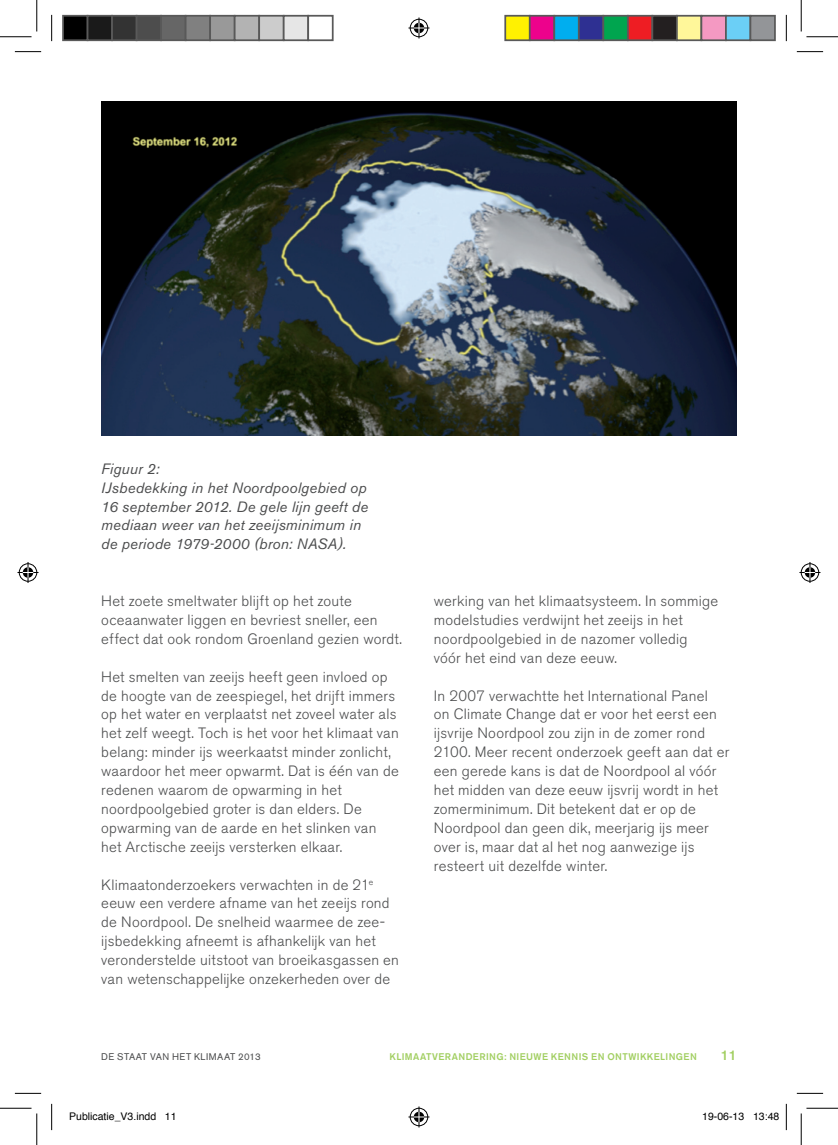
<style>
.page{position:relative;width:838px;height:1145px;background:#fff}
.page>*{position:absolute;margin:0;border:0;box-sizing:border-box;transform-origin:0 0}
.t1{font:300 14.88px/18.9px "Akzidenz Grotesk BQ";letter-spacing:.015em;color:#4b4c4d}
.t2{font:italic 14.88px/18.9px "Akzidenz Grotesk BQ";letter-spacing:.01em;color:#4b4c4d}
.t3{font:500 14px "Akzidenz Grotesk BQ";color:#a2cf62}
.t4{font:10.5px "Helvetica";color:#000}
.t5{font:500 9.62px "Akzidenz Grotesk BQ";letter-spacing:.04em;color:#a2cf62}
.t6{font:9.62px "Akzidenz Grotesk BQ";letter-spacing:.045em;color:#4b4c4d}
</style>
<div class="page">
<img style="left:101px;top:101px;width:635px;height:335px">
<svg style="left:15px;top:51px;width:26px;height:1px"></svg>
<svg style="left:796px;top:51px;width:27px;height:1px"></svg>
<svg style="left:15px;top:1093px;width:26px;height:1px"></svg>
<svg style="left:796px;top:1093px;width:27px;height:1px"></svg>
<svg style="left:51px;top:15px;width:1px;height:26px"></svg>
<svg style="left:51px;top:1104px;width:1px;height:26px"></svg>
<svg style="left:786px;top:15px;width:1px;height:26px"></svg>
<svg style="left:786px;top:1104px;width:1px;height:26px"></svg>
<hr style="left:0;top:36px;width:32px;height:1px;background:#000">
<hr style="left:806px;top:36px;width:31px;height:1px;background:#000">
<hr style="left:0;top:1108px;width:32px;height:1px;background:#000">
<hr style="left:806px;top:1108px;width:31px;height:1px;background:#000">
<hr style="left:36px;top:0;width:1px;height:31px;background:#000">
<hr style="left:36px;top:1113px;width:1px;height:32px;background:#000">
<hr style="left:800px;top:0;width:1px;height:31px;background:#000">
<hr style="left:800px;top:1113px;width:1px;height:32px;background:#000">
<svg style="left:408px;top:18px;width:21px;height:21px"></svg>
<svg style="left:408px;top:1106px;width:21px;height:21px"></svg>
<svg style="left:18px;top:562px;width:21px;height:21px"></svg>
<svg style="left:799px;top:562px;width:21px;height:21px"></svg>
<div style="left:63px;top:16px;width:25px;height:24px;background:#000"></div>
<div style="left:62px;top:15px;width:26px;height:26px;border:2px solid #595959"></div>
<div style="left:88px;top:16px;width:24px;height:24px;background:#1a1a1a"></div>
<div style="left:87px;top:15px;width:26px;height:26px;border:2px solid #595959"></div>
<div style="left:112px;top:16px;width:25px;height:24px;background:#333"></div>
<div style="left:111px;top:15px;width:26px;height:26px;border:2px solid #595959"></div>
<div style="left:137px;top:16px;width:24px;height:24px;background:#4d4d4d"></div>
<div style="left:136px;top:15px;width:26px;height:26px;border:2px solid #595959"></div>
<div style="left:161px;top:16px;width:25px;height:24px;background:#666"></div>
<div style="left:160px;top:15px;width:26px;height:26px;border:2px solid #595959"></div>
<div style="left:186px;top:16px;width:24px;height:24px;background:#808080"></div>
<div style="left:185px;top:15px;width:26px;height:26px;border:2px solid #595959"></div>
<div style="left:210px;top:16px;width:25px;height:24px;background:#999"></div>
<div style="left:209px;top:15px;width:26px;height:26px;border:2px solid #595959"></div>
<div style="left:235px;top:16px;width:24px;height:24px;background:#b3b3b3"></div>
<div style="left:234px;top:15px;width:26px;height:26px;border:2px solid #595959"></div>
<div style="left:259px;top:16px;width:25px;height:24px;background:#ccc"></div>
<div style="left:258px;top:15px;width:26px;height:26px;border:2px solid #595959"></div>
<div style="left:284px;top:16px;width:24px;height:24px;background:#e6e6e6"></div>
<div style="left:283px;top:15px;width:26px;height:26px;border:2px solid #595959"></div>
<div style="left:307px;top:15px;width:26px;height:26px;border:2px solid #595959"></div>
<div style="left:505px;top:16px;width:24px;height:24px;background:#fff101"></div>
<div style="left:504px;top:15px;width:26px;height:26px;border:2px solid #595959"></div>
<div style="left:529px;top:16px;width:25px;height:24px;background:#ed028c"></div>
<div style="left:529px;top:15px;width:26px;height:26px;border:2px solid #595959"></div>
<div style="left:554px;top:16px;width:24px;height:24px;background:#00aeef"></div>
<div style="left:553px;top:15px;width:26px;height:26px;border:2px solid #595959"></div>
<div style="left:578px;top:16px;width:25px;height:24px;background:#2e3092"></div>
<div style="left:578px;top:15px;width:26px;height:26px;border:2px solid #595959"></div>
<div style="left:603px;top:16px;width:24px;height:24px;background:#00a54f"></div>
<div style="left:602px;top:15px;width:26px;height:26px;border:2px solid #595959"></div>
<div style="left:627px;top:16px;width:25px;height:24px;background:#ee1d23"></div>
<div style="left:627px;top:15px;width:26px;height:26px;border:2px solid #595959"></div>
<div style="left:652px;top:16px;width:24px;height:24px;background:#231f20"></div>
<div style="left:651px;top:15px;width:26px;height:26px;border:2px solid #595959"></div>
<div style="left:676px;top:16px;width:25px;height:24px;background:#fff79a"></div>
<div style="left:676px;top:15px;width:26px;height:26px;border:2px solid #595959"></div>
<div style="left:701px;top:16px;width:24px;height:24px;background:#f499c2"></div>
<div style="left:700px;top:15px;width:26px;height:26px;border:2px solid #595959"></div>
<div style="left:725px;top:16px;width:25px;height:24px;background:#6bcff6"></div>
<div style="left:725px;top:15px;width:26px;height:26px;border:2px solid #595959"></div>
<div style="left:750px;top:16px;width:24px;height:24px;background:#939598"></div>
<div style="left:749px;top:15px;width:26px;height:26px;border:2px solid #595959"></div>
<p class="t2" style="left:101px;top:459px;width:268px">Figuur 2:<br>IJsbedekking in het Noordpoolgebied op<br>16 september 2012. De gele lijn geeft de mediaan weer van het zeeijsminimum in de periode 1979-2000 (bron: NASA).</p>
<p class="t1" style="left:101px;top:592px;width:302px">Het zoete smeltwater blijft op het zoute oceaanwater liggen en bevriest sneller, een effect dat ook rondom Groenland gezien wordt.</p>
<p class="t1" style="left:101px;top:667px;width:299px">Het smelten van zeeijs heeft geen invloed op de hoogte van de zeespiegel, het drijft immers op het water en verplaatst net zoveel water als het zelf weegt. Toch is het voor het klimaat van belang: minder ijs weerkaatst minder zonlicht, waardoor het meer opwarmt. Dat is één van de redenen waarom de opwarming in het noordpoolgebied groter is dan elders. De opwarming van de aarde en het slinken van het Arctische zeeijs versterken elkaar.</p>
<p class="t1" style="left:101px;top:875px;width:299px">Klimaatonderzoekers verwachten in de 21<sup>e </sup>eeuw een verdere afname van het zeeijs rond de Noordpool. De snelheid waarmee de zee&shy;ijsbedekking afneemt is afhankelijk van het veronderstelde uitstoot van broeikasgassen en van wetenschappelijke onzekerheden over de</p>
<p class="t1" style="left:434px;top:592px;width:286px">werking van het klimaatsysteem. In sommige modelstudies verdwijnt het zeeijs in het noordpoolgebied in de nazomer volledig vóór het eind van deze eeuw.</p>
<p class="t1" style="left:434px;top:686px;width:297px">In 2007 verwachtte het International Panel<br>on Climate Change dat er voor het eerst een ijsvrije Noordpool zou zijn in de zomer rond 2100. Meer recent onderzoek geeft aan dat er een gerede kans is dat de Noordpool al vóór het midden van deze eeuw ijsvrij wordt in het zomerminimum. Dit betekent dat er op de Noordpool dan geen dik, meerjarig ijs meer over is, maar dat al het nog aanwezige ijs resteert uit dezelfde winter.</p>
<p class="t6" style="left:101px;top:1051px;width:161px">DE STAAT VAN HET KLIMAAT 2013</p>
<p class="t3" style="left:720px;top:1046px;width:17px">11</p>
<p class="t5" style="left:389px;top:1050px;width:14px">KLIMAAT</p>
<p class="t5" style="left:432px;top:1050px;width:14px">VERANDERING</p>
<p class="t5" style="left:504px;top:1050px;width:54px">: NIEUWE KENNIS</p>
<p class="t5" style="left:591px;top:1050px;width:53px">EN ONTWIKKELINGEN</p>
<p class="t4" style="left:69px;top:1108px;width:109px">Publicatie_V3.indd 11</p>
<p class="t4" style="left:702px;top:1108px;width:79px">19-06-13 13:48</p>
</div>
